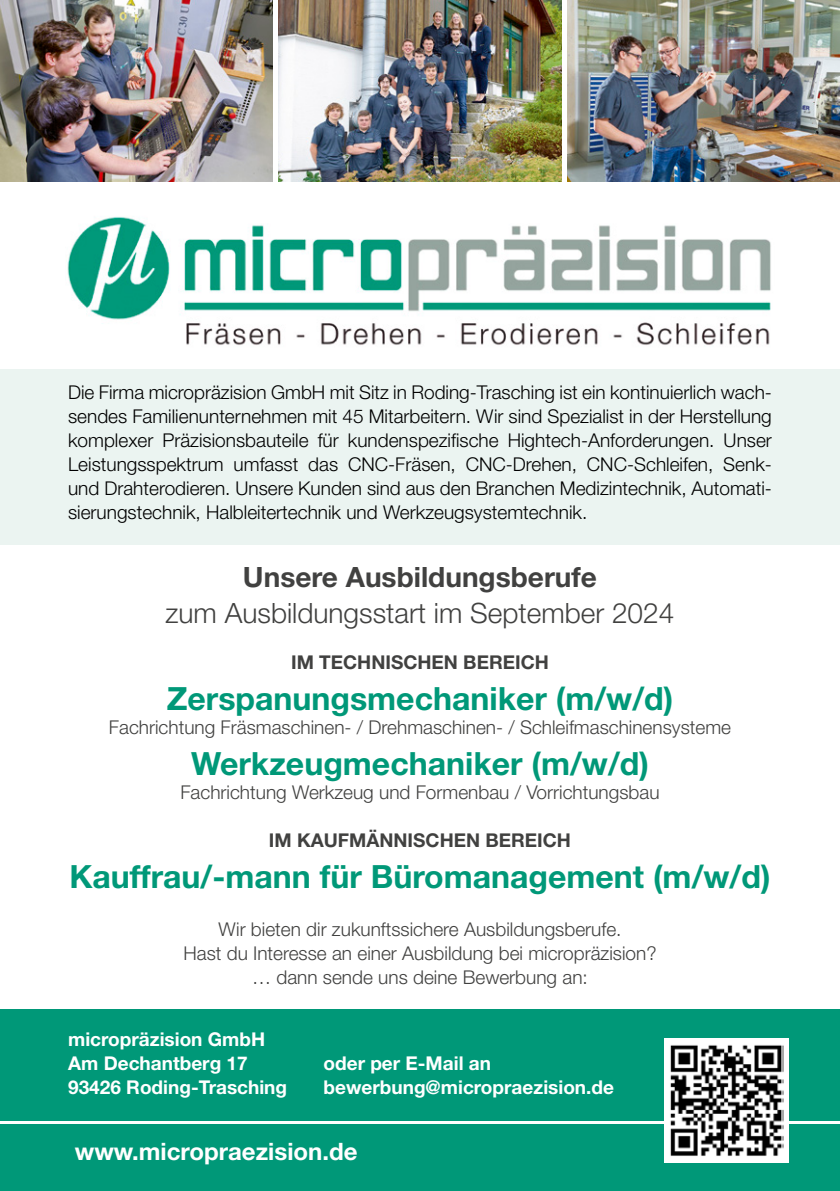
<style>
.page{position:relative;width:840px;height:1191px;background:#fff}
.page>*{position:absolute;margin:0;border:0;box-sizing:border-box;transform-origin:0 0}
.t1{font:700 32px "Helvetica Neue LT Std";color:#009878}
.t2{font:300 28px "Helvetica Neue LT Std";color:#414140}
.t3{font:700 28px "Helvetica Neue LT Std";color:#414140}
.t4{font:700 24px "Helvetica Neue LT Std";color:#fff}
.t5{font:300 19px/24px "Helvetica Neue LT Std";color:#000;text-align:justify}
.t6{font:300 19px/24px "Helvetica Neue LT Std";color:#414140;text-align:center}
.t7{font:700 19px/24px "Helvetica Neue LT Std";color:#fff}
.t8{font:700 19px "Helvetica Neue LT Std";color:#414140}
</style>
<div class="page">
<img style="left:67px;top:217px;width:704px;height:128px">
<div style="left:0;top:369px;width:839px;height:175px;background:#ebf4f1"></div>
<div style="left:0;top:1009px;width:839px;height:182px;background:#009878"></div>
<hr style="left:0;top:1121px;width:839px;height:3px;background:#fff">
<img style="left:567px;top:0;width:272px;height:181px">
<img style="left:0;top:0;width:272px;height:182px">
<img style="left:278px;top:0;width:283px;height:181px">
<div style="left:663px;top:1037px;width:125px;height:125px;background:#fff"></div>
<img style="left:670px;top:1045px;width:113px;height:111px">
<p class="t5" style="left:68px;top:380px;width:705px">Die Firma micropräzision GmbH mit Sitz in Roding-Trasching ist ein kontinuierlich wach&shy;sendes Familienunternehmen mit 45 Mitarbeitern. Wir sind Spezialist in der Herstellung komplexer Präzisionsbauteile für kundenspezifische Hightech-Anforderungen. Unser Leistungsspektrum umfasst das CNC-Fräsen, CNC-Drehen, CNC-Schleifen, Senk&shy;und Drahterodieren. Unsere Kunden sind aus den Branchen Medizintechnik, Automati&shy;sierungstechnik, Halbleitertechnik und Werkzeugsystemtechnik.</p>
<h2 class="t3" style="left:243px;top:560px;width:355px">Unsere Ausbildungsberufe</h2>
<h2 class="t2" style="left:165px;top:596px;width:510px">zum Ausbildungsstart im September 2024</h2>
<p class="t8" style="left:291px;top:650px;width:259px">IM TECHNISCHEN BEREICH</p>
<h1 class="t1" style="left:167px;top:679px;width:507px">Zerspanungsmechaniker (m/w/d)</h1>
<p class="t6" style="left:109px;top:715px;width:623px">Fachrichtung Fräsmaschinen- / Drehmaschinen- / Schleifmaschinensysteme</p>
<h1 class="t1" style="left:191px;top:744px;width:459px">Werkzeugmechaniker (m/w/d)</h1>
<p class="t6" style="left:180px;top:780px;width:480px">Fachrichtung Werkzeug und Formenbau / Vorrichtungsbau</p>
<p class="t8" style="left:269px;top:828px;width:303px">IM KAUFMÄNNISCHEN BEREICH</p>
<h1 class="t1" style="left:69px;top:857px;width:702px">Kauffrau/-mann für Büromanagement (m/w/d)</h1>
<p class="t6" style="left:183px;top:917px;width:474px">Wir bieten dir zukunftssichere Ausbildungsberufe.<br>Hast du Interesse an einer Ausbildung bei micropräzision? … dann sende uns deine Bewerbung an:</p>
<p class="t7" style="left:68px;top:1026px;width:220px">micropräzision GmbH<br>Am Dechantberg 17<br>93426 Roding-Trasching</p>
<p class="t7" style="left:323px;top:1050px;width:292px">oder per E-Mail an bewerbung@micropraezision.de</p>
<p class="t4" style="left:75px;top:1136px;width:284px">www.micropraezision.de</p>
</div>
